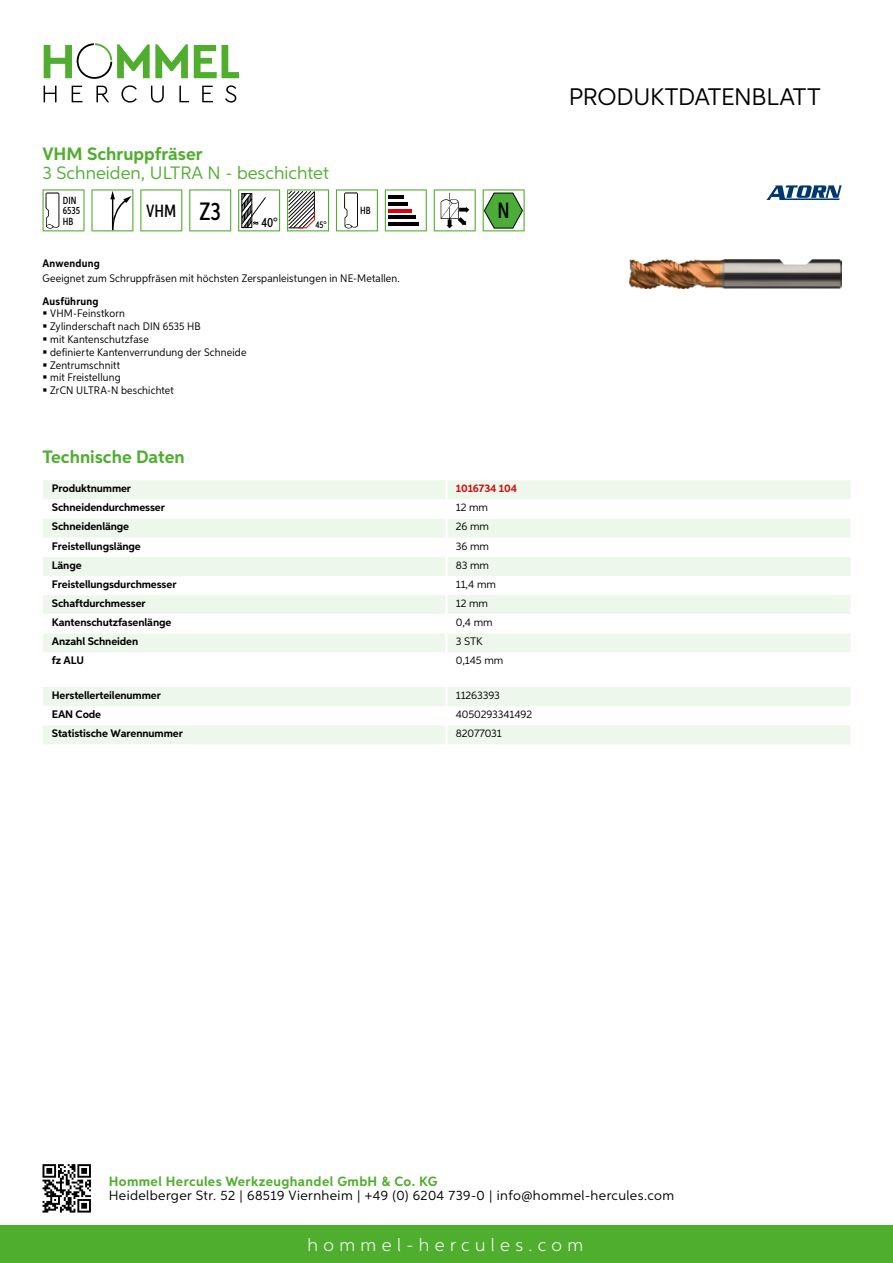
<style>
.page{position:relative;width:893px;height:1263px;background:#fff}
.page>*{position:absolute;margin:0;border:0;box-sizing:border-box;transform-origin:0 0}
.t1{font:24px "Aspira";letter-spacing:-.01em;color:#000}
.t2{font:500 22.2px "Aspira XX Nar";color:#000}
.t3{font:700 18px "Aspira";color:#50ae2f}
.t4{font:18px "Aspira";color:#50ae2f}
.t5{font:300 18px "Aspira";letter-spacing:.3em;color:#fff}
.t6{font:500 17.85px "Aspira XX Nar";color:#000}
.t7{font:13.5px "Aspira";letter-spacing:.03em;color:#000}
.t8{font:700 13.5px "Aspira";letter-spacing:.03em;color:#50ae2f}
.t9{font:500 13.35px "Aspira XX Nar";color:#000}
.t10{font:10.95px/12.8px "Aspira Nar";letter-spacing:.015em;color:#000}
.t11{font:700 10.95px "Aspira";letter-spacing:-.01em;color:#000}
.t12{font:10.95px "Aspira";letter-spacing:-.01em;color:#000}
.t13{font:700 10.95px "Aspira Nar";letter-spacing:.02em;color:#000}
.t14{font:700 10.95px "Aspira";letter-spacing:-.01em;color:#cd1013}
.t15{font:500 10.35px/10.4px "Aspira XX Nar";color:#000}
.t16{font:500 9.6px "Aspira XX Nar";color:#000}
.s1{font-size:25.2px}
</style>
<div class="page">
<div style="left:0;top:1226px;width:893px;height:37px;background:#50ae2f"></div>
<svg style="left:43px;top:1164px;width:48px;height:48px"></svg>
<svg style="left:194px;top:45px;width:45px;height:33px"></svg>
<svg style="left:44px;top:43px;width:144px;height:36px"></svg>
<svg style="left:44px;top:86px;width:13px;height:16px"></svg>
<svg style="left:72px;top:86px;width:10px;height:16px"></svg>
<svg style="left:96px;top:86px;width:13px;height:16px"></svg>
<svg style="left:121px;top:85px;width:16px;height:18px"></svg>
<svg style="left:151px;top:86px;width:13px;height:17px"></svg>
<svg style="left:179px;top:86px;width:10px;height:16px"></svg>
<svg style="left:202px;top:86px;width:11px;height:16px"></svg>
<svg style="left:225px;top:85px;width:11px;height:18px"></svg>
<div style="left:43px;top:480px;width:807px;height:19px;background:#eef7eb"></div>
<svg style="left:43px;top:519px;width:807px;height:133px;fill:#eef7eb"></svg>
<hr style="left:445px;top:480px;width:3px;height:19px;background:#fff">
<hr style="left:445px;top:519px;width:3px;height:19px;background:#fff">
<hr style="left:445px;top:538px;width:3px;height:19px;background:#fff">
<hr style="left:445px;top:557px;width:3px;height:19px;background:#fff">
<hr style="left:445px;top:576px;width:3px;height:19px;background:#fff">
<hr style="left:445px;top:595px;width:3px;height:19px;background:#fff">
<hr style="left:445px;top:614px;width:3px;height:19px;background:#fff">
<hr style="left:445px;top:633px;width:3px;height:19px;background:#fff">
<svg style="left:43px;top:687px;width:807px;height:57px"></svg>
<hr style="left:445px;top:725px;width:3px;height:19px;background:#fff">
<svg style="left:43px;top:189px;width:42px;height:42px"></svg>
<svg style="left:91px;top:189px;width:42px;height:42px"></svg>
<svg style="left:140px;top:189px;width:42px;height:42px"></svg>
<svg style="left:189px;top:189px;width:42px;height:42px"></svg>
<svg style="left:238px;top:189px;width:42px;height:42px"></svg>
<svg style="left:287px;top:189px;width:42px;height:42px"></svg>
<svg style="left:336px;top:189px;width:42px;height:42px"></svg>
<svg style="left:385px;top:189px;width:42px;height:42px"></svg>
<hr style="left:388px;top:196px;width:16px;height:3px;background:#000">
<hr style="left:388px;top:202px;width:20px;height:4px;background:#000">
<hr style="left:388px;top:209px;width:23px;height:3px;background:#e3000b">
<hr style="left:388px;top:216px;width:27px;height:3px;background:#000">
<hr style="left:388px;top:222px;width:31px;height:4px;background:#000">
<svg style="left:434px;top:189px;width:42px;height:42px"></svg>
<svg style="left:483px;top:189px;width:42px;height:42px"></svg>
<img style="left:629px;top:259px;width:213px;height:29px">
<svg style="left:766px;top:185px;width:76px;height:15px"></svg>
<h3 class="t3" style="left:43px;top:142px;width:162px">VHM Schruppfräser</h3>
<h3 class="t4" style="left:43px;top:162px;width:119px">3 Schneiden, ULTRA</h3>
<h3 class="t4" style="left:207px;top:162px;width:123px">N - beschichtet</h3>
<p class="t15" style="left:63px;top:195px;width:19px">DIN<br>6535<br>HB</p>
<h3 class="t6" style="left:146px;top:200px;width:76px">VHM <span class="s1">Z3</span></h3>
<p class="t9" style="left:262px;top:215px;width:18px">40°</p>
<p class="t16" style="left:315px;top:219px;width:13px">45°</p>
<p class="t15" style="left:360px;top:205px;width:12px">HB</p>
<h2 class="t2" style="left:498px;top:197px;width:14px">N</h2>
<p class="t13" style="left:43px;top:257px;width:59px">Anwendung</p>
<p class="t10" style="left:43px;top:272px;width:359px">Geeignet zum Schruppfräsen mit höchsten Zerspanleistungen in NE-Metallen.</p>
<p class="t13" style="left:43px;top:294px;width:58px">Ausführung</p>
<p class="t10" style="left:50px;top:307px;width:198px">VHM-Feinstkorn<br>Zylinderschaft nach DIN 6535 HB<br>mit Kantenschutzfase<br>definierte Kantenverrundung der Schneide<br>Zentrumschnitt<br>mit Freistellung<br>ZrCN ULTRA-N beschichtet</p>
<h3 class="t3" style="left:43px;top:446px;width:144px">Technische Daten</h3>
<p class="t11" style="left:52px;top:482px;width:81px">Produktnummer</p>
<p class="t14" style="left:456px;top:482px;width:63px">1016734 104</p>
<p class="t11" style="left:52px;top:501px;width:115px">Schneidendurchmesser</p>
<p class="t12" style="left:456px;top:501px;width:34px">12 mm</p>
<p class="t11" style="left:52px;top:520px;width:79px">Schneidenlänge</p>
<p class="t12" style="left:456px;top:520px;width:35px">26 mm</p>
<p class="t11" style="left:52px;top:539px;width:90px">Freistellungslänge</p>
<p class="t12" style="left:456px;top:539px;width:35px">36 mm</p>
<p class="t11" style="left:52px;top:558px;width:31px">Länge</p>
<p class="t12" style="left:456px;top:558px;width:35px">83 mm</p>
<p class="t11" style="left:52px;top:577px;width:126px">Freistellungsdurchmesser</p>
<p class="t12" style="left:456px;top:577px;width:42px">11,4 mm</p>
<p class="t11" style="left:52px;top:596px;width:95px">Schaftdurchmesser</p>
<p class="t12" style="left:456px;top:597px;width:34px">12 mm</p>
<p class="t11" style="left:52px;top:616px;width:121px">Kantenschutzfasenlänge</p>
<p class="t12" style="left:456px;top:616px;width:38px">0,4 mm</p>
<p class="t11" style="left:52px;top:635px;width:88px">Anzahl Schneiden</p>
<p class="t12" style="left:456px;top:635px;width:22px">3 STK</p>
<p class="t11" style="left:52px;top:654px;width:34px">fz ALU</p>
<p class="t12" style="left:456px;top:654px;width:49px">0,145 mm</p>
<p class="t11" style="left:52px;top:688px;width:111px">Herstellerteilenummer</p>
<p class="t12" style="left:456px;top:688px;width:46px">11263393</p>
<p class="t11" style="left:52px;top:708px;width:51px">EAN Code</p>
<p class="t12" style="left:456px;top:708px;width:78px">4050293341492</p>
<p class="t11" style="left:52px;top:727px;width:132px">Statistische Warennummer</p>
<p class="t12" style="left:456px;top:727px;width:48px">82077031</p>
<h1 class="t1" style="left:569px;top:82px;width:253px">Produktdatenblatt</h1>
<p class="t8" style="left:109px;top:1172px;width:330px">Hommel Hercules Werkzeughandel GmbH &amp; Co. KG</p>
<p class="t7" style="left:109px;top:1187px;width:567px">Heidelberger Str. 52 | 68519 Viernheim | +49 (0) 6204 739-0 | info@hommel-hercules.com</p>
<h3 class="t5" style="left:307px;top:1234px;width:277px">hommel-hercules.com</h3>
</div>
